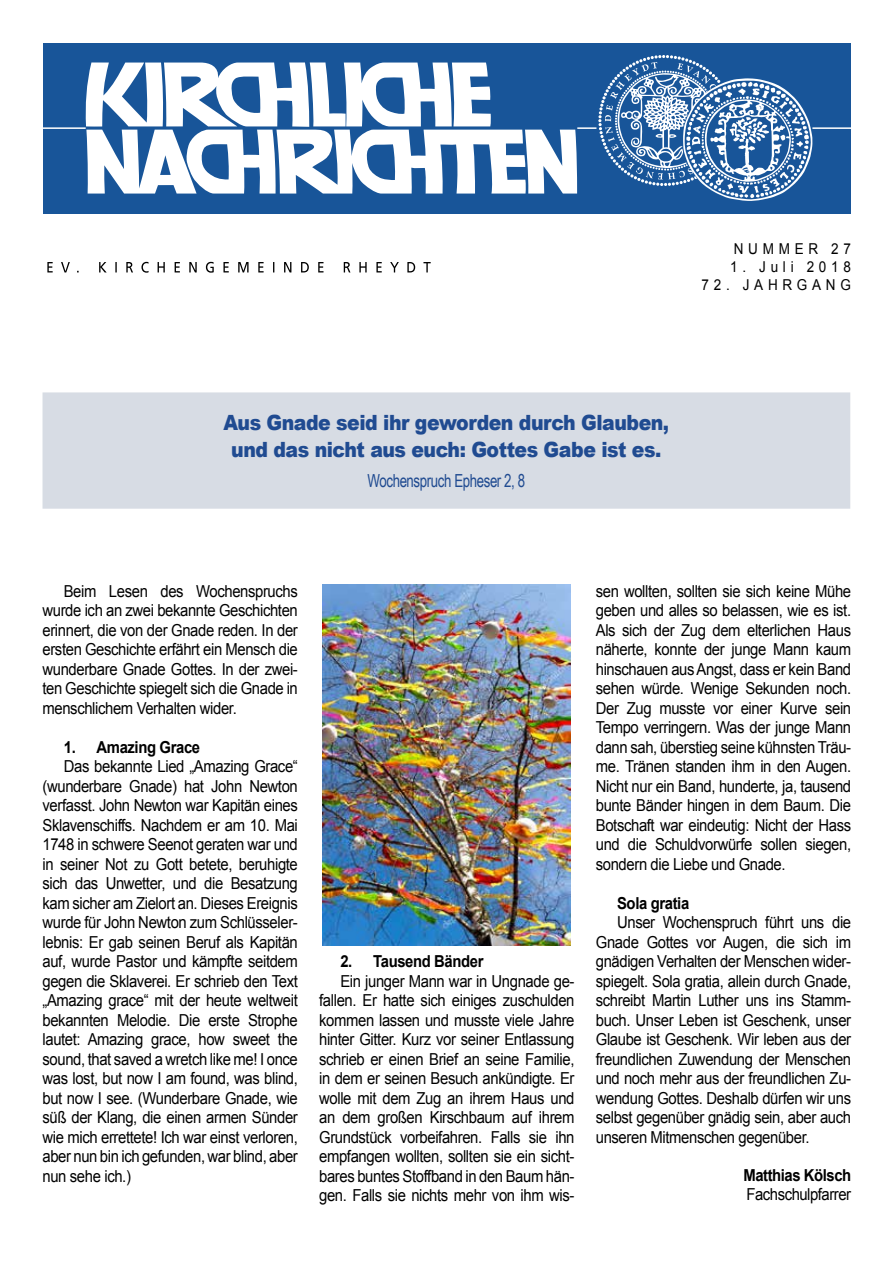
<style>
.page{position:relative;width:893px;height:1263px;background:#fff}
.page>*{position:absolute;margin:0;border:0;box-sizing:border-box;transform-origin:0 0}
.t1{font:900 21px/27px "Arial";letter-spacing:-.025em;color:#204b91;text-align:center;scale:.9 1}
.t2{font:18px "Arial Narrow";letter-spacing:-.025em;color:#204b91;scale:.9 1}
.t3{font:16.5px/19.5px "Arial";letter-spacing:-.025em;color:#000;text-align:justify;scale:.9 1}
.t4{font:700 16.5px "Arial";letter-spacing:-.025em;color:#000;scale:.9 1}
.t5{font:15px "Arial";letter-spacing:.35em;color:#000;scale:.9 1}
</style>
<div class="page">
<div style="left:43px;top:43px;width:807px;height:170px;background:#185599"></div>
<svg style="left:85px;top:62px;width:492px;height:132px;fill:#fff"></svg>
<hr style="left:812px;top:127px;width:38px;height:2px;background:#fff">
<hr style="left:43px;top:127px;width:43px;height:2px;background:#fff">
<svg style="left:577px;top:55px;width:235px;height:146px"></svg>
<div style="left:43px;top:393px;width:806px;height:115px;background:#d7dce4"></div>
<div style="left:43px;top:392px;width:807px;height:117px;border:2px solid #d7dce4"></div>
<svg style="left:47px;top:262px;width:384px;height:11px"></svg>
<img style="left:322px;top:585px;width:248px;height:361px">
<p class="t5" style="left:734px;top:239px;width:132px">NUMMER 27</p>
<p class="t5" style="left:730px;top:257px;width:136px">1. Juli 2018</p>
<p class="t5" style="left:702px;top:275px;width:167px">72. JAHRGANG</p>
<p class="t1" style="left:223px;top:408px;width:497px">Aus Gnade seid ihr geworden durch Glauben, und das nicht aus euch: Gottes Gabe ist es.</p>
<p class="t2" style="left:368px;top:467px;width:177px">Wochenspruch Epheser 2, 8</p>
<p class="t3" style="left:43px;top:581px;width:285px;text-indent:21px">Beim Lesen des Wochenspruchs wurde ich an zwei bekannte Geschichten erinnert, die von der Gnade reden. In der ersten Geschichte erfährt ein Mensch die wunderbare Gnade Gottes. In der zwei&shy;ten Geschichte spiegelt sich die Gnade in menschlichem Verhalten wider.</p>
<p class="t4" style="left:64px;top:736px;width:153px">1. Amazing Grace</p>
<p class="t3" style="left:43px;top:757px;width:285px;text-indent:21px">Das bekannte Lied „Amazing Grace“ (wunderbare Gnade) hat John Newton verfasst. John Newton war Kapitän eines Sklavenschiffs. Nachdem er am 10. Mai 1748 in schwere Seenot geraten war und in seiner Not zu Gott betete, beruhigte sich das Unwetter, und die Besatzung kam sicher am Zielort an. Dieses Ereignis wurde für John Newton zum Schlüsseler&shy;lebnis: Er gab seinen Beruf als Kapitän auf, wurde Pastor und kämpfte seitdem gegen die Sklaverei. Er schrieb den Text „Amazing grace“ mit der heute weltweit bekannten Melodie. Die erste Strophe lautet: Amazing grace, how sweet the sound, that saved a wretch like me! I once was lost, but now I am found, was blind, but now I see. (Wunderbare Gnade, wie süß der Klang, die einen armen Sünder wie mich errettete! Ich war einst verloren, aber nun bin ich gefunden, war blind, aber nun sehe ich.)</p>
<p class="t4" style="left:340px;top:950px;width:161px">2. Tausend Bänder</p>
<p class="t3" style="left:319px;top:971px;width:285px;text-indent:21px">Ein junger Mann war in Ungnade ge&shy;fallen. Er hatte sich einiges zuschulden kommen lassen und musste viele Jahre hinter Gitter. Kurz vor seiner Entlassung schrieb er einen Brief an seine Familie, in dem er seinen Besuch ankündigte. Er wolle mit dem Zug an ihrem Haus und an dem großen Kirschbaum auf ihrem Grundstück vorbeifahren. Falls sie ihn empfangen wollten, sollten sie ein sicht&shy;bares buntes Stoffband in den Baum hän&shy;gen. Falls sie nichts mehr von ihm wis-</p>
<p class="t3" style="left:596px;top:581px;width:285px">sen wollten, sollten sie sich keine Mühe geben und alles so belassen, wie es ist.<br>Als sich der Zug dem elterlichen Haus näherte, konnte der junge Mann kaum hinschauen aus Angst, dass er kein Band sehen würde. Wenige Sekunden noch.<br>Der Zug musste vor einer Kurve sein Tempo verringern. Was der junge Mann dann sah, überstieg seine kühnsten Träu&shy;me. Tränen standen ihm in den Augen.<br>Nicht nur ein Band, hunderte, ja, tausend bunte Bänder hingen in dem Baum. Die Botschaft war eindeutig: Nicht der Hass und die Schuldvorwürfe sollen siegen, sondern die Liebe und Gnade.</p>
<p class="t4" style="left:617px;top:892px;width:82px">Sola gratia</p>
<p class="t3" style="left:596px;top:913px;width:285px;text-indent:21px">Unser Wochenspruch führt uns die Gnade Gottes vor Augen, die sich im gnädigen Verhalten der Menschen wider&shy;spiegelt. Sola gratia, allein durch Gnade, schreibt Martin Luther uns ins Stamm&shy;buch. Unser Leben ist Geschenk, unser Glaube ist Geschenk. Wir leben aus der freundlichen Zuwendung der Menschen und noch mehr aus der freundlichen Zu&shy;wendung Gottes. Deshalb dürfen wir uns selbst gegenüber gnädig sein, aber auch unseren Mitmenschen gegenüber.</p>
<p class="t4" style="left:744px;top:1164px;width:121px">Matthias Kölsch</p>
<p class="t3" style="left:746px;top:1184px;width:118px">Fachschulpfarrer</p>
</div>
